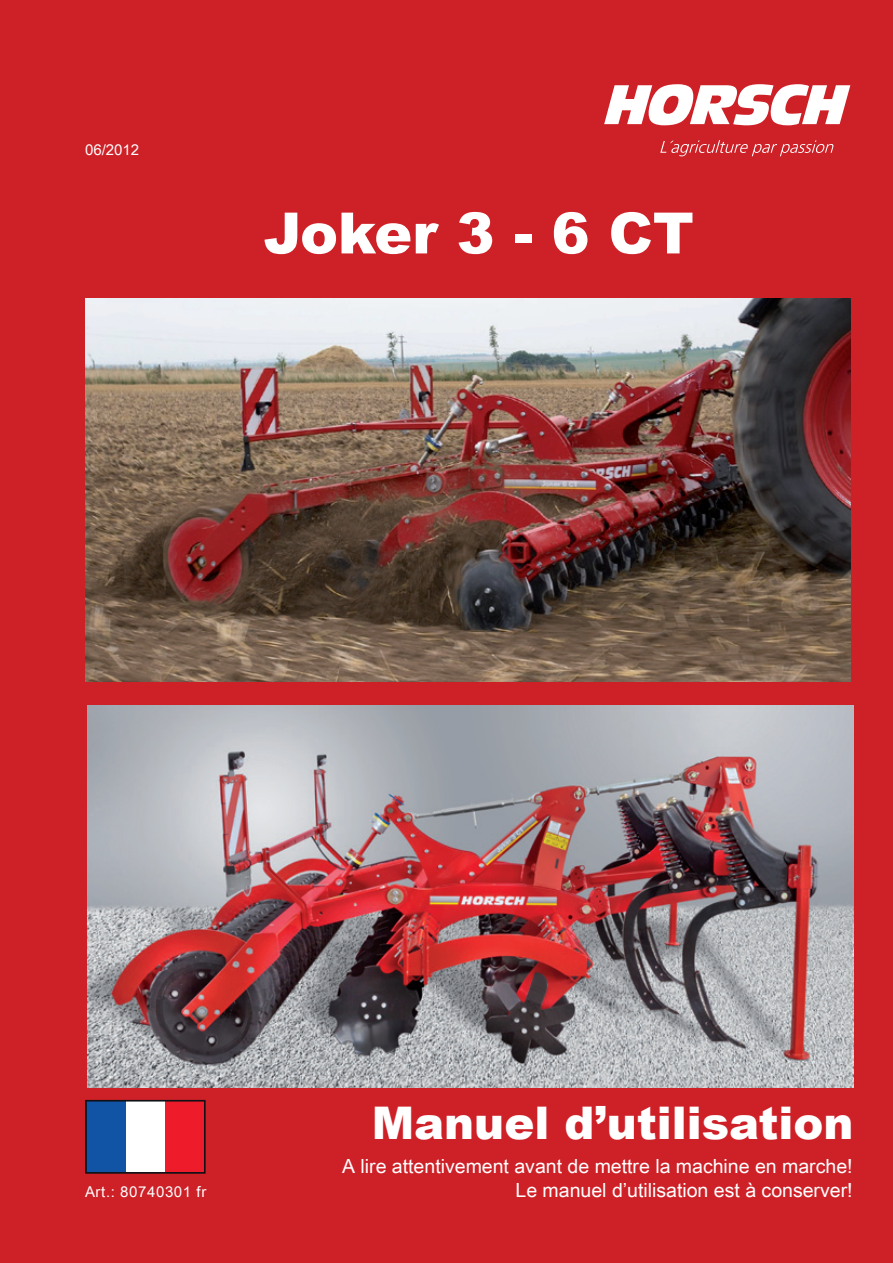
<style>
.page{position:relative;width:893px;height:1263px;background:#ce2027}
.page>*{position:absolute;margin:0;border:0;box-sizing:border-box;transform-origin:0 0}
.t1{font:900 57px "Arial";color:#fff}
.t2{font:900 45px "Arial";color:#fff}
.t3{font:19.5px/23.4px "Arial Unicode MS";color:#fff;text-align:right}
.t4{font:15px "Arial Unicode MS";letter-spacing:.04em;color:#fff}
</style>
<div class="page">
<div style="left:86px;top:1101px;width:119px;height:71px;background:#fff"></div>
<div style="left:86px;top:1101px;width:39px;height:71px;background:#1154a5"></div>
<div style="left:165px;top:1101px;width:40px;height:71px;background:#ee1c2b"></div>
<div style="left:85px;top:1100px;width:121px;height:74px;border:2px solid #0f1117"></div>
<svg style="left:660px;top:140px;width:173px;height:16px"></svg>
<svg style="left:604px;top:84px;width:246px;height:41px"></svg>
<img style="left:85px;top:298px;width:765px;height:383px">
<img style="left:87px;top:706px;width:766px;height:382px">
<p class="t4" style="left:85px;top:139px;width:56px">06/2012</p>
<h1 class="t1" style="left:264px;top:192px;width:432px">Joker 3 - 6 CT</h1>
<p class="t4" style="left:85px;top:1181px;width:123px">Art.: 80740301 fr</p>
<h2 class="t2" style="left:372px;top:1090px;width:483px">Manuel d’utilisation</h2>
<p class="t3" style="left:342px;top:1154px;width:512px">A lire attentivement avant de mettre la machine en marche!<br>Le manuel d’utilisation est à conserver!</p>
</div>
